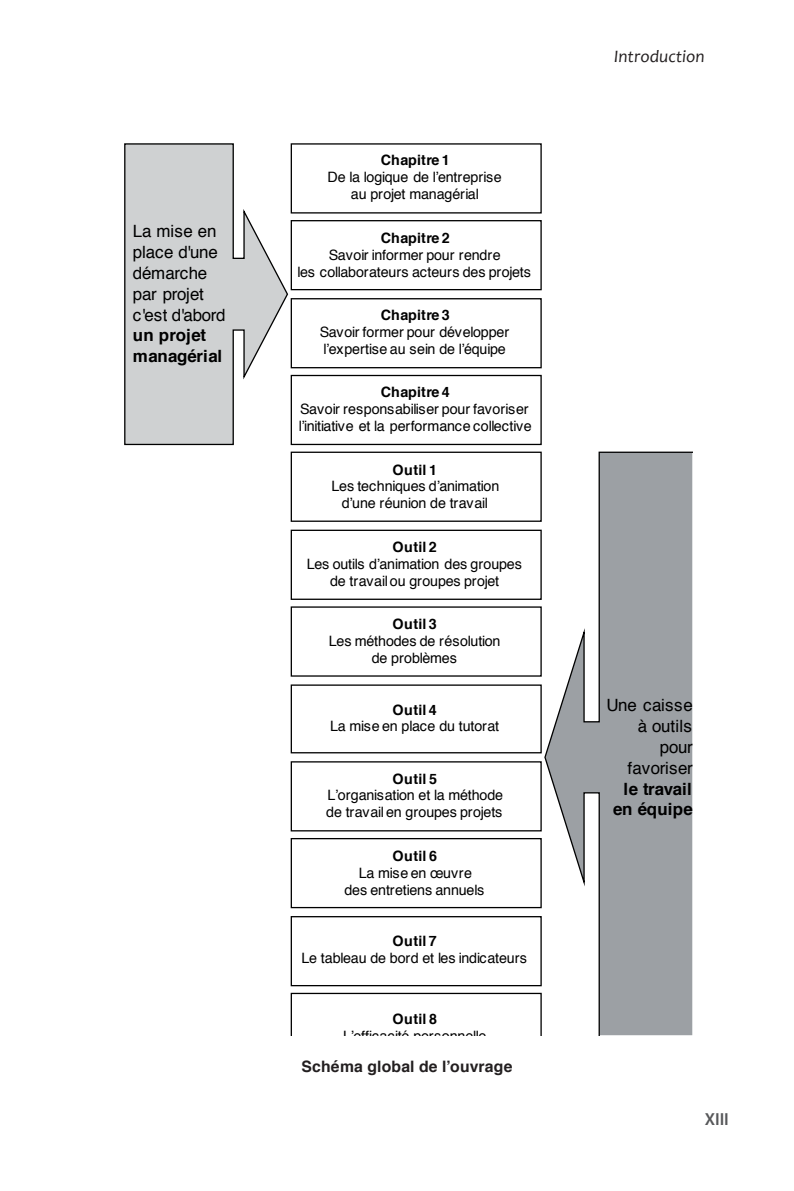
<style>
.page{position:relative;width:794px;height:1191px;background:#fff}
.page>*{position:absolute;margin:0;border:0;box-sizing:border-box;transform-origin:0 0}
.t1{font:italic 17.5px "Candara";color:#231f20}
.t2{font:600 17.5px "Myriad Pro";color:#57585a}
.t3{font:16.97px/20.8px "Helvetica";letter-spacing:-.02em;color:#000;text-align:right}
.t4{font:700 16.97px/20.8px "Helvetica";color:#000;text-align:center}
.t5{font:700 15.75px "Helvetica";letter-spacing:.01em;color:#231f20}
.t6{font:14.35px/17px "Helvetica";letter-spacing:-.01em;color:#000;text-align:center}
.t7{font:700 14.35px "Helvetica";letter-spacing:.025em;color:#000}
.t8{font:700 14.35px "Helvetica";letter-spacing:.005em;color:#000}
</style>
<div class="page">
<div style="left:291px;top:298px;width:251px;height:70px;background:#fff;border:1px solid #000"></div>
<div style="left:291px;top:375px;width:251px;height:70px;background:#fff;border:1px solid #000"></div>
<div style="left:291px;top:143px;width:251px;height:70px;border:1px solid #000"></div>
<div style="left:291px;top:220px;width:251px;height:70px;background:#fff;border:1px solid #000"></div>
<div style="left:291px;top:451px;width:251px;height:71px;border:1px solid #000"></div>
<div style="left:291px;top:529px;width:251px;height:71px;background:#fff;border:1px solid #000"></div>
<div style="left:291px;top:684px;width:251px;height:69px;background:#fff;border:1px solid #000"></div>
<svg style="left:544px;top:451px;width:148px;height:584px"></svg>
<svg style="left:124px;top:143px;width:165px;height:303px"></svg>
<div style="left:291px;top:838px;width:251px;height:70px;background:#fff;border:1px solid #000"></div>
<div style="left:291px;top:916px;width:251px;height:70px;background:#fff;border:1px solid #000"></div>
<div style="left:291px;top:761px;width:251px;height:70px;background:#fff;border:1px solid #000"></div>
<svg style="left:291px;top:992px;width:251px;height:43px"></svg>
<p class="t3" style="left:133px;top:221px;width:94px;text-align:left">La mise en place d'une démarche par projet c'est d'abord</p>
<p class="t4" style="left:133px;top:325px;width:91px;text-align:left">un projet managérial</p>
<p class="t8" style="left:381px;top:149px;width:71px">Chapitre 1</p>
<p class="t6" style="left:327px;top:169px;width:176px">De la logique de l’entreprise au projet managérial</p>
<p class="t8" style="left:381px;top:226px;width:71px">Chapitre 2</p>
<p class="t6" style="left:297px;top:246px;width:235px">Savoir informer pour rendre<br>les collaborateurs acteurs des projets</p>
<p class="t8" style="left:381px;top:303px;width:71px">Chapitre 3</p>
<p class="t6" style="left:320px;top:324px;width:191px;text-align:left">Savoir former pour développer l’expertise au sein de l’équipe</p>
<p class="t8" style="left:381px;top:380px;width:71px">Chapitre 4</p>
<p class="t6" style="left:299px;top:401px;width:234px;text-align:left">Savoir responsabiliser pour favoriser l’initiative et la performance collective</p>
<p class="t7" style="left:392px;top:458px;width:46px">Outil 1</p>
<p class="t6" style="left:331px;top:478px;width:169px">Les techniques d’animation d’une réunion de travail</p>
<p class="t7" style="left:392px;top:535px;width:46px">Outil 2</p>
<p class="t6" style="left:307px;top:555px;width:217px">Les outils d’animation des groupes de travail ou groupes projet</p>
<p class="t7" style="left:392px;top:612px;width:46px">Outil 3</p>
<p class="t6" style="left:329px;top:633px;width:173px">Les méthodes de résolution de problèmes</p>
<p class="t7" style="left:392px;top:698px;width:46px">Outil 4</p>
<p class="t6" style="left:330px;top:718px;width:171px">La mise en place du tutorat</p>
<p class="t7" style="left:392px;top:767px;width:46px">Outil 5</p>
<p class="t6" style="left:326px;top:787px;width:178px;text-align:left">L’organisation et la méthode de travail en groupes projets</p>
<p class="t7" style="left:392px;top:844px;width:46px">Outil 6</p>
<p class="t6" style="left:344px;top:864px;width:141px">La mise en œuvre<br>des entretiens annuels</p>
<p class="t7" style="left:392px;top:929px;width:46px">Outil 7</p>
<p class="t6" style="left:301px;top:950px;width:227px">Le tableau de bord et les indicateurs</p>
<p class="t7" style="left:392px;top:1007px;width:46px">Outil 8</p>
<p class="t6" style="left:343px;top:1027px;width:145px">L’efficacité personnelle</p>
<p class="t5" style="left:301px;top:1053px;width:213px">Schéma global de l’ouvrage</p>
<p class="t1" style="left:614px;top:46px;width:92px">Introduction</p>
<p class="t3" style="left:606px;top:695px;width:88px">Une caisse à outils pour favoriser</p>
<p class="t4" style="left:613px;top:778px;width:81px">le travail en équipe</p>
<p class="t2" style="left:704px;top:1107px;width:26px">XIII</p>
</div>
